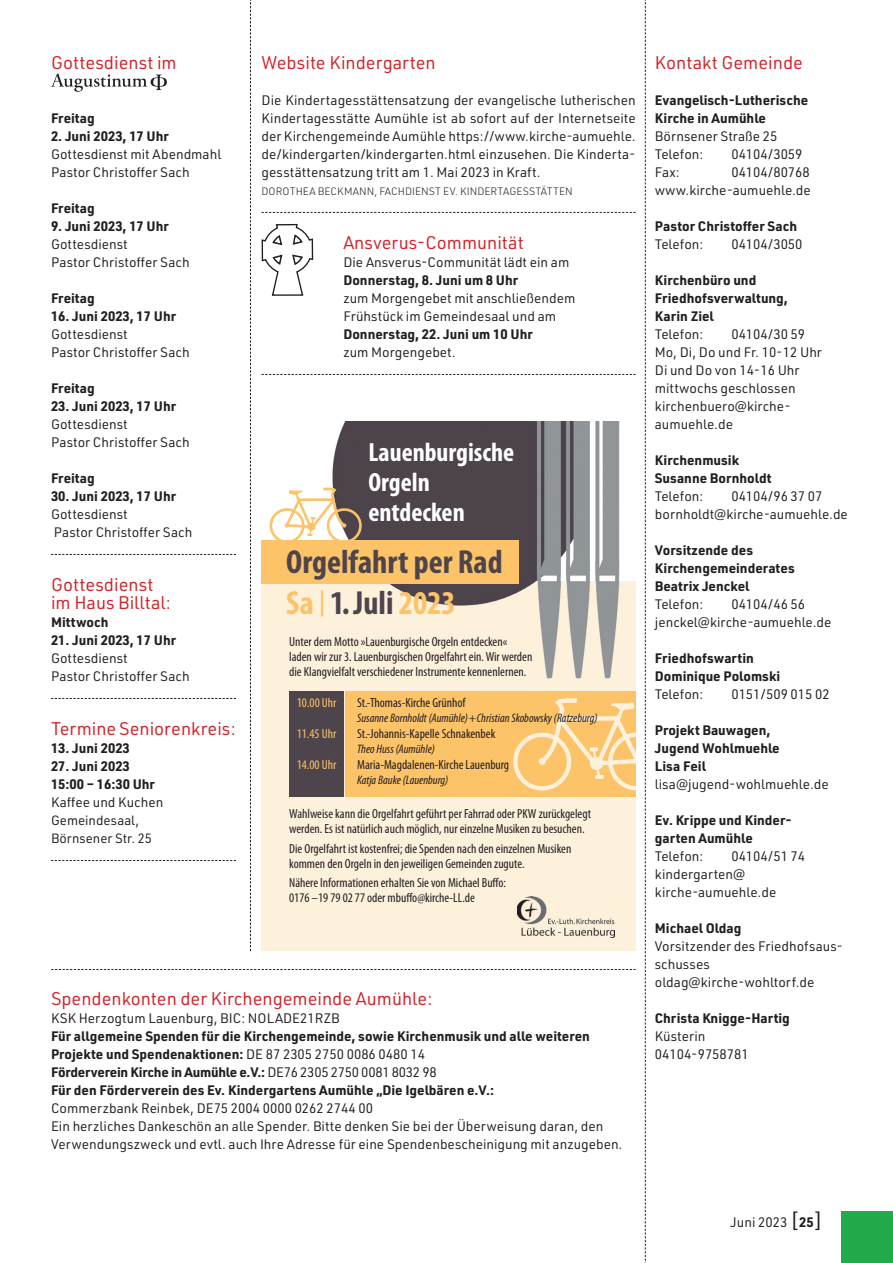
<style>
.page{position:relative;width:893px;height:1263px;background:#fff}
.page>*{position:absolute;margin:0;border:0;box-sizing:border-box;transform-origin:0 0}
.t1{font:700 condensed 33.45px/41.4px "Myriad Pro";color:#4e444b}
.t2{font:700 condensed 26.4px/29.8px "Myriad Pro";color:#fff}
.t3{font:18px/18px "URWDIN";color:#d1232a}
.t4{font:13.5px/18px "URWDIN";color:#231f20}
.t5{font:700 13.5px/18px "URWDIN";color:#231f20}
.t6{font:condensed 13.2px/15px "Myriad Pro";color:#231f20}
.t7{font:13.2px/18px "URWDIN";color:#231f20}
.t8{font:condensed 13.2px "Myriad Pro";color:#fdc368}
.t9{font:italic condensed 12.3px "Myriad Pro";color:#231f20}
.t10{font:300 10.5px "URWDIN";color:#231f20}
.s1{color:#fdc368}
.s2{font-weight:600;font-size:25.95px;color:#fdc368}
.s3{font-size:13.65px}
.s4{font-weight:400}
.s5{font-size:21px}
.s6{font-weight:700}
</style>
<div class="page">
<svg style="left:261px;top:224px;width:53px;height:72px"></svg>
<svg style="left:250px;top:0;width:1px;height:951px"></svg>
<svg style="left:645px;top:0;width:1px;height:1263px"></svg>
<div style="left:842px;top:1212px;width:51px;height:51px;background:#22ab4a"></div>
<svg style="left:261px;top:212px;width:375px;height:1px"></svg>
<svg style="left:51px;top:554px;width:185px;height:1px"></svg>
<svg style="left:51px;top:698px;width:185px;height:1px"></svg>
<svg style="left:51px;top:860px;width:185px;height:1px"></svg>
<svg style="left:51px;top:73px;width:116px;height:19px"></svg>
<div style="left:261px;top:581px;width:375px;height:370px;background:#fef1dc"></div>
<img style="left:324px;top:422px;width:296px;height:257px">
<div style="left:261px;top:541px;width:258px;height:43px;background:#fdc368"></div>
<svg style="left:270px;top:488px;width:95px;height:53px"></svg>
<div style="left:345px;top:691px;width:291px;height:106px;background:#fdc368"></div>
<div style="left:289px;top:691px;width:54px;height:106px;background:#4e444b"></div>
<svg style="left:513px;top:698px;width:123px;height:93px"></svg>
<img style="left:517px;top:896px;width:97px;height:41px">
<svg style="left:261px;top:374px;width:375px;height:1px"></svg>
<svg style="left:51px;top:969px;width:585px;height:1px"></svg>
<h3 class="t3" style="left:51px;top:53px;width:127px">Gottesdienst im</h3>
<p class="t5" style="left:51px;top:109px;width:45px">Freitag</p>
<p class="t5" style="left:51px;top:127px;width:119px">2. Juni 2023, 17 Uhr</p>
<p class="t4" style="left:51px;top:145px;width:172px">Gottesdienst mit Abendmahl<br>Pastor Christoffer Sach</p>
<p class="t5" style="left:51px;top:199px;width:45px">Freitag</p>
<p class="t5" style="left:51px;top:217px;width:119px">9. Juni 2023, 17 Uhr</p>
<p class="t4" style="left:51px;top:235px;width:140px">Gottesdienst<br>Pastor Christoffer Sach</p>
<p class="t5" style="left:51px;top:289px;width:45px">Freitag</p>
<p class="t5" style="left:51px;top:307px;width:127px">16. Juni 2023, 17 Uhr</p>
<p class="t4" style="left:51px;top:325px;width:140px">Gottesdienst<br>Pastor Christoffer Sach</p>
<p class="t5" style="left:51px;top:379px;width:45px">Freitag</p>
<p class="t5" style="left:51px;top:397px;width:127px">23. Juni 2023, 17 Uhr</p>
<p class="t4" style="left:51px;top:415px;width:140px">Gottesdienst<br>Pastor Christoffer Sach</p>
<p class="t5" style="left:51px;top:469px;width:45px">Freitag</p>
<p class="t5" style="left:51px;top:487px;width:127px">30. Juni 2023, 17 Uhr</p>
<p class="t4" style="left:51px;top:505px;width:143px">Gottesdienst<br>Pastor Christoffer Sach</p>
<h3 class="t3" style="left:51px;top:575px;width:121px">Gottesdienst im Haus Billtal:</h3>
<p class="t5" style="left:51px;top:613px;width:59px">Mittwoch</p>
<p class="t5" style="left:51px;top:631px;width:127px">21. Juni 2023, 17 Uhr</p>
<p class="t4" style="left:51px;top:649px;width:140px">Gottesdienst<br>Pastor Christoffer Sach</p>
<h3 class="t3" style="left:51px;top:719px;width:187px">Termine Seniorenkreis:</h3>
<p class="t5" style="left:51px;top:739px;width:80px">13. Juni 2023</p>
<p class="t5" style="left:51px;top:757px;width:106px">27. Juni 2023<br>15:00 – 16:30 Uhr</p>
<p class="t4" style="left:51px;top:793px;width:114px">Kaffee und Kuchen</p>
<p class="t7" style="left:51px;top:811px;width:103px">Gemeindesaal,<br>Börnsener Str. 25</p>
<h3 class="t3" style="left:261px;top:53px;width:176px">Website Kindergarten</h3>
<p class="t4" style="left:261px;top:91px;width:376px;text-align:justify">Die Kindertagesstättensatzung der evangelische lutherischen Kindertagesstätte Aumühle ist ab sofort auf der Internetseite der Kirchengemeinde Aumühle https://www.kirche-aumuehle. de/kindergarten/kindergarten.html einzusehen. Die Kinderta&shy;gesstättensatzung tritt am 1. Mai 2023 in Kraft.</p>
<p class="t10" style="left:261px;top:184px;width:313px">DOROTHEA BECKMANN, FACHDIENST EV. KINDERTAGESSTÄTTEN</p>
<h3 class="t3" style="left:343px;top:233px;width:182px">Ansverus-Communität</h3>
<p class="t4" style="left:343px;top:253px;width:228px">Die Ansverus-Communität lädt ein am</p>
<p class="t5" style="left:343px;top:271px;width:176px">Donnerstag, 8. Juni um 8 Uhr</p>
<p class="t4" style="left:343px;top:289px;width:233px">zum Morgengebet mit anschließendem<br>Frühstück im Gemeindesaal und am</p>
<p class="t5" style="left:343px;top:325px;width:191px">Donnerstag, 22. Juni um 10 Uhr</p>
<p class="t4" style="left:343px;top:343px;width:114px">zum Morgengebet.</p>
<h2 class="t2" style="left:368px;top:438px;width:147px">Lauenburgische<br>Orgeln entdecken</h2>
<h1 class="t1" style="left:286px;top:542px;width:218px">Orgelfahrt per Rad<br><span class="s1">Sa</span> <span class="s2">|</span> 1. Juli <span class="s1">2023</span></h1>
<p class="t6" style="left:289px;top:634px;width:245px">Unter dem Motto »Lauenburgische Orgeln entdecken« laden wir zur 3. Lauenburgischen Orgelfahrt ein. Wir werden die Klangvielfalt verschiedener Instrumente kennenlernen.</p>
<p class="t8" style="left:297px;top:696px;width:41px"><span class="s3">1</span>0.00 Uhr</p>
<p class="t6" style="left:357px;top:696px;width:110px">St.-Thomas-Kirche Grünhof</p>
<p class="t9" style="left:357px;top:711px;width:242px">Susanne Bornholdt (Aumühle) + Christian Skobowsky (Ratzeburg)</p>
<p class="t8" style="left:297px;top:726px;width:41px">11.45 Uhr</p>
<p class="t6" style="left:357px;top:726px;width:140px">St.-Johannis-Kapelle Schnakenbek</p>
<p class="t9" style="left:357px;top:742px;width:79px">Theo Huss (Aumühle)</p>
<p class="t8" style="left:297px;top:757px;width:41px">14.00 Uhr</p>
<p class="t6" style="left:357px;top:757px;width:154px">Maria-Magdalenen-Kirche Lauenburg</p>
<p class="t9" style="left:357px;top:774px;width:93px">Katja Bauke (Lauenburg)</p>
<p class="t6" style="left:289px;top:807px;width:303px">Wahlweise kann die Orgelfahrt geführt per Fahrrad oder PKW zurückgelegt werden. Es ist natürlich auch möglich, nur einzelne Musiken zu besuchen.</p>
<p class="t6" style="left:289px;top:841px;width:284px">Die Orgelfahrt ist kostenfrei; die Spenden nach den einzelnen Musiken kommen den Orgeln in den jeweiligen Gemeinden zugute.</p>
<p class="t6" style="left:289px;top:875px;width:218px">Nähere Informationen erhalten Sie von Michael Buffo:<br>0176 –19 79 02 77 oder mbuffo@kirche-LL.de</p>
<h3 class="t3" style="left:51px;top:989px;width:383px">Spendenkonten der Kirchengemeinde Aumühle:</h3>
<p class="t4" style="left:51px;top:1009px;width:290px">KSK Herzogtum Lauenburg, BIC: NOLADE21RZB</p>
<p class="t5" style="left:51px;top:1027px;width:540px">Für allgemeine Spenden für die Kirchengemeinde, sowie Kirchenmusik und alle weiteren Projekte und Spendenaktionen: <span class="s4">DE 87 2305 2750 0086 0480 14<br></span>Förderverein Kirche in Aumühle e.V.: <span class="s4">DE76 2305 2750 0081 8032 98<br></span>Für den Förderverein des Ev. Kindergartens Aumühle „Die Igelbären e.V.:</p>
<p class="t4" style="left:51px;top:1099px;width:573px">Commerzbank Reinbek, DE75 2004 0000 0262 2744 00<br>Ein herzliches Dankeschön an alle Spender. Bitte denken Sie bei der Überweisung daran, den<br>Verwendungszweck und evtl. auch Ihre Adresse für eine Spendenbescheinigung mit anzugeben.</p>
<h3 class="t3" style="left:655px;top:53px;width:150px">Kontakt Gemeinde</h3>
<p class="t5" style="left:655px;top:91px;width:155px">Evangelisch-Lutherische<br>Kirche in Aumühle</p>
<p class="t4" style="left:655px;top:127px;width:124px">Börnsener Straße 25<br>Telefon:</p>
<p class="t4" style="left:731px;top:145px;width:73px">04104/3059</p>
<p class="t4" style="left:655px;top:163px;width:158px;text-align:right">04104/80768 www.kirche-aumuehle.de</p>
<p class="t5" style="left:655px;top:217px;width:144px">Pastor Christoffer Sach</p>
<p class="t4" style="left:655px;top:235px;width:50px">Telefon:</p>
<p class="t4" style="left:731px;top:235px;width:73px">04104/3050</p>
<p class="t5" style="left:655px;top:271px;width:135px">Kirchenbüro und<br>Friedhofsverwaltung,<br>Karin Ziel</p>
<p class="t4" style="left:655px;top:325px;width:50px">Telefon:</p>
<p class="t4" style="left:655px;top:163px;width:26px">Fax:</p>
<p class="t4" style="left:655px;top:325px;width:169px;text-indent:77px">04104/30 59<br>Mo, Di, Do und Fr. 10-12 Uhr<br>Di und Do von 14-16 Uhr mittwochs geschlossen kirchenbuero@kirche&shy;aumuehle.de</p>
<p class="t5" style="left:655px;top:451px;width:118px">Kirchenmusik<br>Susanne Bornholdt</p>
<p class="t4" style="left:655px;top:487px;width:50px">Telefon:</p>
<p class="t4" style="left:655px;top:487px;width:195px;text-indent:77px">04104/96 37 07 bornholdt@kirche-aumuehle.de</p>
<p class="t5" style="left:655px;top:541px;width:141px">Vorsitzende des<br>Kirchengemeinderates<br>Beatrix Jenckel</p>
<p class="t4" style="left:655px;top:595px;width:50px">Telefon:</p>
<p class="t4" style="left:655px;top:595px;width:178px;text-indent:77px">04104/46 56 jenckel@kirche-aumuehle.de</p>
<p class="t5" style="left:655px;top:649px;width:127px">Friedhofswartin<br>Dominique Polomski</p>
<p class="t4" style="left:655px;top:685px;width:50px">Telefon:</p>
<p class="t4" style="left:731px;top:685px;width:100px">0151/509 015 02</p>
<p class="t5" style="left:655px;top:721px;width:126px">Projekt Bauwagen,<br>Jugend Wohlmuehle<br>Lisa Feil</p>
<p class="t4" style="left:655px;top:775px;width:175px">lisa@jugend-wohlmuehle.de</p>
<p class="t5" style="left:655px;top:811px;width:138px">Ev. Krippe und Kinder&shy;garten Aumühle</p>
<p class="t4" style="left:655px;top:847px;width:50px">Telefon:</p>
<p class="t4" style="left:655px;top:847px;width:152px;text-indent:77px">04104/51 74 kindergarten@ kirche-aumuehle.de</p>
<p class="t5" style="left:655px;top:919px;width:88px">Michael Oldag</p>
<p class="t4" style="left:655px;top:937px;width:189px">Vorsitzender des Friedhofsaus&shy;schusses oldag@kirche-wohltorf.de</p>
<p class="t5" style="left:655px;top:1009px;width:137px">Christa Knigge-Hartig</p>
<p class="t4" style="left:655px;top:1027px;width:95px">Küsterin<br>04104-9758781</p>
<p class="t4" style="left:731px;top:1212px;width:94px">Juni 2023 <span class="s5">[</span><span class="s6">25</span><span class="s5">]</span></p>
</div>
